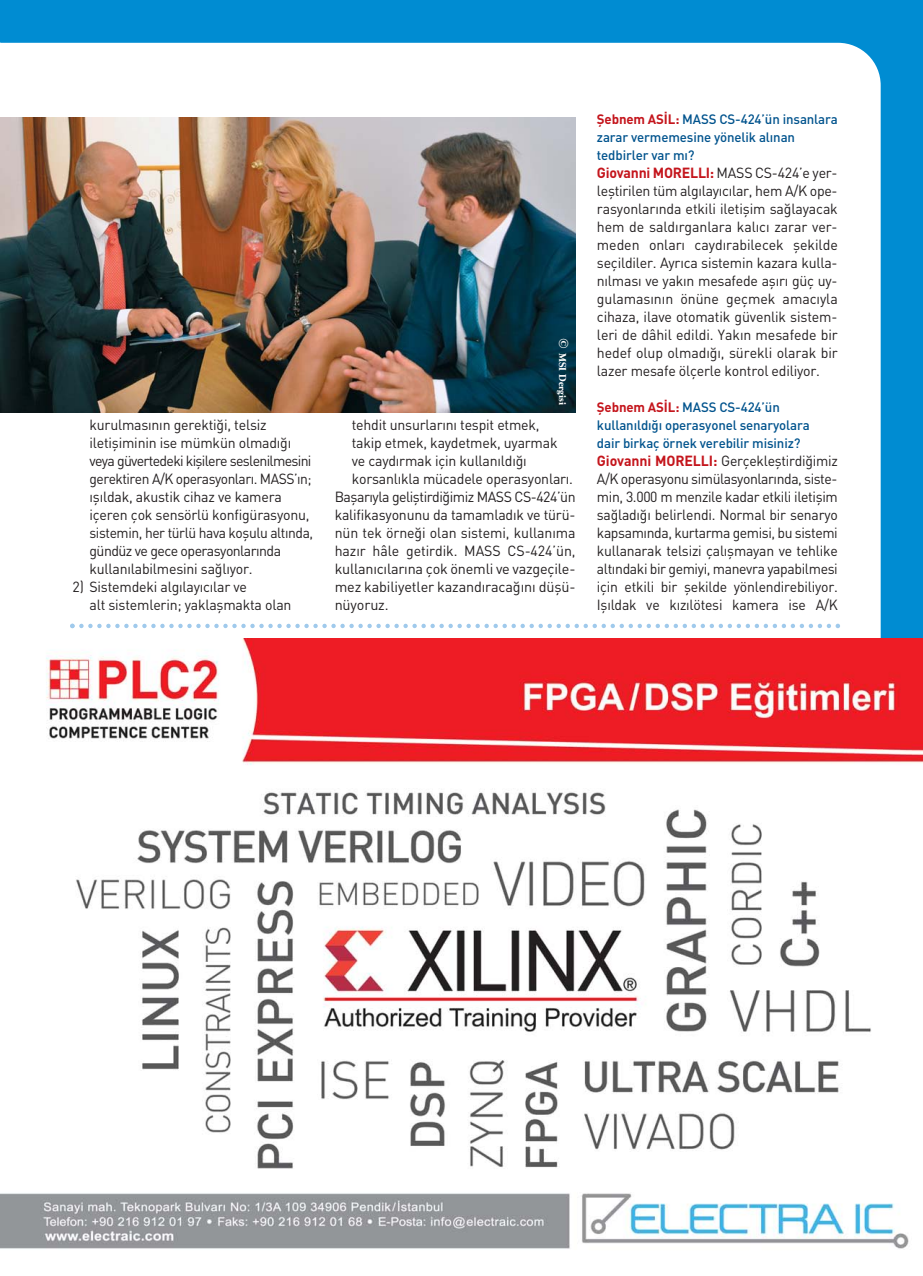
<style>
.page{position:relative;width:923px;height:1276px;background:#008cd2}
.page>*{position:absolute;margin:0;border:0;box-sizing:border-box;transform-origin:0 0}
.t1{font:14.55px/18px "DIN";letter-spacing:-.015em;color:#231f20}
.t2{font:14.55px/18px "DIN";letter-spacing:-.015em;color:#231f20;text-align:justify;scale:.96 1}
.t3{font:14.55px "DIN";letter-spacing:-.035em;color:#231f20}
.t4{font:500 13.5px/18px "DIN";letter-spacing:-.01em;color:#00538d}
.t5{font:700 10.5px "Goudy";color:#fff}
.s1{font-size:13.5px}
.s2{font-weight:700;color:#c4151c}
</style>
<div class="page">
<div style="left:1px;top:43px;width:879px;height:595px;background:#fff"></div>
<img style="left:0;top:43px;width:1px;height:595px">
<img style="left:0;top:638px;width:923px;height:638px">
<img style="left:0;top:117px;width:575px;height:296px">
<svg style="left:70px;top:624px;width:770px;height:4px;background:#d8e9f7"></svg>
<p class="t1" style="left:89px;top:418px;width:225px">kurulmasının gerektiği, telsiz iletişiminin ise mümkün olmadığı veya güvertedeki kişilere seslenilmesini gerektiren A/K operasyonları. MASS’ın; ışıldak, akustik cihaz ve kamera içeren çok sensörlü konfigürasyonu, sistemin, her türlü hava koşulu altında, gündüz ve gece operasyonlarında kullanılabilmesini sağlıyor.</p>
<p class="t1" style="left:89px;top:580px;width:203px;text-indent:-17px">2) Sistemdeki algılayıcılar ve<br>alt sistemlerin; yaklaşmakta olan</p>
<p class="t5" style="left:569px;top:338px;width:68px;rotate:90deg"><span class="s1">©</span> MSI Dergisi</p>
<p class="t1" style="left:352px;top:418px;width:189px">tehdit unsurlarını tespit etmek,</p>
<p class="t1" style="left:352px;top:436px;width:207px">takip etmek, kaydetmek, uyarmak</p>
<p class="t1" style="left:352px;top:454px;width:176px">ve caydırmak için kullanıldığı</p>
<p class="t1" style="left:352px;top:472px;width:223px">korsanlıkla mücadele operasyonları.</p>
<p class="t3" style="left:335px;top:492px;width:242px">Başarıyla geliştirdiğimiz MASS CS-424’ün</p>
<p class="t1" style="left:335px;top:508px;width:242px">kalifikasyonunu da tamamladık ve türü-</p>
<p class="t1" style="left:335px;top:526px;width:242px">nün tek örneği olan sistemi, kullanıma</p>
<p class="t1" style="left:335px;top:544px;width:242px">hazır hâle getirdik. MASS CS-424’ün,</p>
<p class="t1" style="left:335px;top:562px;width:242px">kullanıcılarına çok önemli ve vazgeçile-</p>
<p class="t1" style="left:335px;top:580px;width:242px">mez kabiliyetler kazandıracağını düşü-</p>
<p class="t1" style="left:335px;top:598px;width:55px">nüyoruz.</p>
<p class="t4" style="left:597px;top:112px;width:242px"><span class="s2">Şebnem ASİL:</span> MASS CS-424’ün insanlara zarar vermemesine yönelik alınan tedbirler var mı?</p>
<p class="t1" style="left:597px;top:166px;width:242px;text-align:justify"><span class="s2">Giovanni MORELLI:</span> MASS CS-424’e yer&shy;leştirilen tüm algılayıcılar, hem A/K ope&shy;rasyonlarında etkili iletişim sağlayacak hem de saldırganlara kalıcı zarar ver&shy;meden onları caydırabilecek şekilde seçildiler. Ayrıca sistemin kazara kulla&shy;nılması ve yakın mesafede aşırı güç uy&shy;gulamasının önüne geçmek amacıyla cihaza, ilave otomatik güvenlik sistem&shy;leri de dâhil edildi. Yakın mesafede bir hedef olup olmadığı, sürekli olarak bir lazer mesafe ölçerle kontrol ediliyor.</p>
<p class="t4" style="left:597px;top:400px;width:214px"><span class="s2">Şebnem ASİL:</span> MASS CS-424’ün kullanıldığı operasyonel senaryolara dair birkaç örnek verebilir misiniz?</p>
<p class="t2" style="left:597px;top:454px;width:252px"><span class="s2">Giovanni MORELLI:</span> Gerçekleştirdiğimiz A/K operasyonu simülasyonlarında, siste&shy;min, 3.000 m menzile kadar etkili iletişim sağladığı belirlendi. Normal bir senaryo kapsamında, kurtarma gemisi, bu sistemi kullanarak telsizi çalışmayan ve tehlike altındaki bir gemiyi, manevra yapabilmesi için etkili bir şekilde yönlendirebiliyor.<br>Işıldak ve kızılötesi kamera ise A/K</p>
</div>
